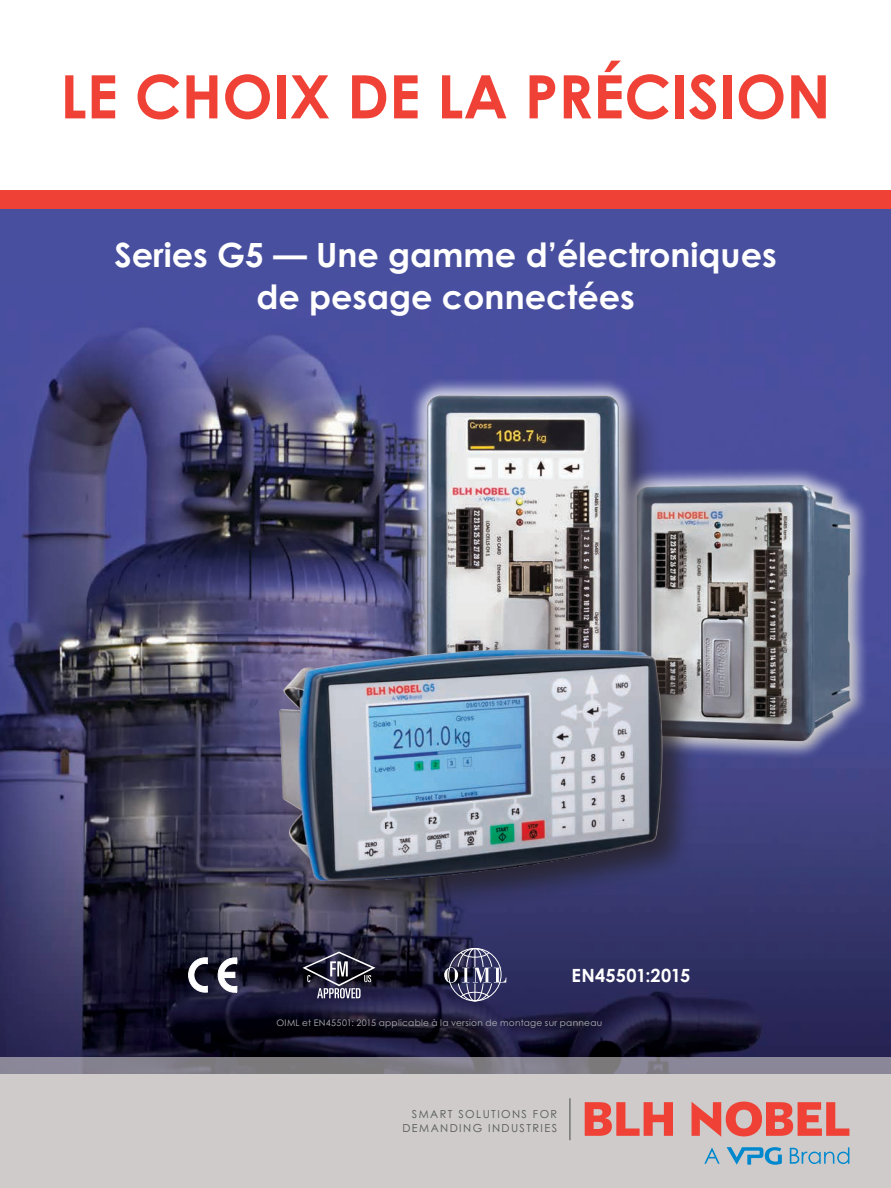
<style>
.page{position:relative;width:891px;height:1188px;background:#fff}
.page>*{position:absolute;margin:0;border:0;box-sizing:border-box;transform-origin:0 0}
.t1{font:700 60px "Century Gothic Pro";color:#ef4135}
.t2{font:700 33.3px/41.2px "Century Gothic Pro";color:#fff;text-align:center}
.t3{font:700 18.15px "Century Gothic Pro";letter-spacing:.01em;color:#fff}
.t4{font:11.1px/13.5px "Century Gothic Pro";letter-spacing:.13em;color:#58595b;text-align:right}
.t5{font:9px "Century Gothic Pro";letter-spacing:.035em;color:#b2b4b6}
</style>
<div class="page">
<img style="left:0;top:209px;width:891px;height:848px">
<img style="left:666px;top:455px;width:219px;height:317px">
<img style="left:389px;top:349px;width:270px;height:286px">
<div style="left:275px;top:644px;width:424px;height:273px;background:#231f20;opacity:.75"></div>
<img style="left:263px;top:635px;width:422px;height:259px">
<svg style="left:0;top:1057px;width:891px;height:18px;background:#87858f"></svg>
<div style="left:0;top:1075px;width:891px;height:113px;background:#cecbca"></div>
<div style="left:0;top:190px;width:891px;height:19px;background:#ef4135"></div>
<svg style="left:585px;top:1102px;width:88px;height:34px"></svg>
<svg style="left:692px;top:1102px;width:157px;height:35px"></svg>
<svg style="left:727px;top:1147px;width:55px;height:18px"></svg>
<svg style="left:704px;top:1148px;width:16px;height:16px"></svg>
<svg style="left:790px;top:1147px;width:59px;height:17px"></svg>
<hr style="left:569px;top:1098px;width:1px;height:42px;background:#58595b">
<svg style="left:302px;top:952px;width:74px;height:46px;background:#444254"></svg>
<svg style="left:188px;top:958px;width:22px;height:34px"></svg>
<svg style="left:218px;top:958px;width:19px;height:34px"></svg>
<div style="left:223px;top:972px;width:12px;height:6px;background:#fff;border:1px solid #fff"></div>
<svg style="left:444px;top:948px;width:62px;height:53px;background:#535374"></svg>
<h1 class="t1" style="left:60px;top:59px;width:772px">LE CHOIX DE LA PRÉCISION</h1>
<h2 class="t2" style="left:114px;top:234px;width:664px">Series G5 — Une gamme d’électroniques de pesage connectées</h2>
<h3 class="t3" style="left:572px;top:964px;width:120px">EN45501:2015</h3>
<p class="t5" style="left:276px;top:1017px;width:327px">OIML et EN45501: 2015 applicable à la version de montage sur panneau</p>
<p class="t4" style="left:402px;top:1107px;width:156px">SMART SOLUTIONS FOR<br>DEMANDING INDUSTRIES</p>
</div>
